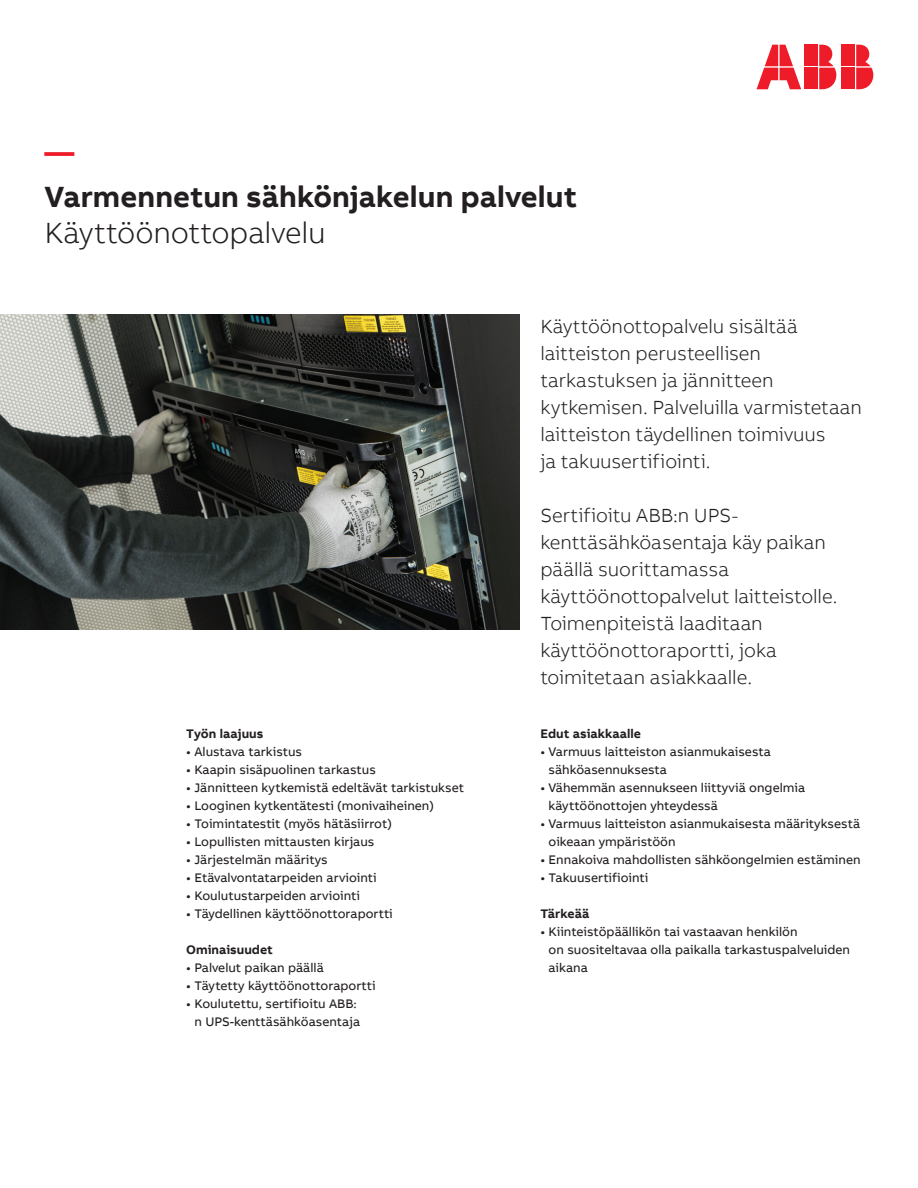
<style>
.page{position:relative;width:918px;height:1188px;background:#fff}
.page>*{position:absolute;margin:0;border:0;box-sizing:border-box;transform-origin:0 0}
.t1{font:700 30px "AB Bvoice";color:#231f20}
.t2{font:300 30px "AB Bvoice";letter-spacing:-.005em;color:#231f20}
.t3{font:700 30px "AB Bvoice";color:#ee1c28}
.t4{font:300 19.5px/27px "AB Bvoice";letter-spacing:-.005em;color:#231f20}
.t5{font:12.75px/18px "AB Bvoice";color:#231f20}
.t6{font:700 12.75px "AB Bvoice";color:#231f20}
</style>
<div class="page">
<div style="left:842px;top:45px;width:13px;height:21px;background:#ee1c28"></div>
<div style="left:842px;top:68px;width:13px;height:21px;background:#ee1c28"></div>
<svg style="left:856px;top:45px;width:17px;height:44px"></svg>
<svg style="left:757px;top:45px;width:44px;height:44px"></svg>
<div style="left:805px;top:45px;width:13px;height:21px;background:#ee1c28"></div>
<div style="left:805px;top:68px;width:13px;height:21px;background:#ee1c28"></div>
<svg style="left:819px;top:45px;width:17px;height:44px"></svg>
<img style="left:0;top:315px;width:519px;height:315px">
<h1 class="t3" style="left:44px;top:132px;width:31px">—</h1>
<h1 class="t1" style="left:44px;top:177px;width:534px">Varmennetun sähkönjakelun palvelut</h1>
<h1 class="t2" style="left:44px;top:215px;width:283px">Käyttöönottopalvelu</h1>
<p class="t6" style="left:186px;top:725px;width:79px">Työn laajuus</p>
<p class="t5" style="left:186px;top:743px;width:117px">• Alustava tarkistus</p>
<p class="t5" style="left:186px;top:761px;width:191px">• Kaapin sisäpuolinen tarkastus</p>
<p class="t5" style="left:186px;top:779px;width:279px">• Jännitteen kytkemistä edeltävät tarkistukset</p>
<p class="t5" style="left:186px;top:797px;width:249px">• Looginen kytkentätesti (monivaiheinen)</p>
<p class="t5" style="left:186px;top:815px;width:207px">• Toimintatestit (myös hätäsiirrot)</p>
<p class="t5" style="left:186px;top:833px;width:190px">• Lopullisten mittausten kirjaus</p>
<p class="t5" style="left:186px;top:851px;width:143px">• Järjestelmän määritys</p>
<p class="t5" style="left:186px;top:869px;width:192px">• Etävalvontatarpeiden arviointi</p>
<p class="t5" style="left:186px;top:887px;width:175px">• Koulutustarpeiden arviointi</p>
<p class="t5" style="left:186px;top:905px;width:208px">• Täydellinen käyttöönottoraportti</p>
<p class="t6" style="left:186px;top:941px;width:88px">Ominaisuudet</p>
<p class="t5" style="left:186px;top:959px;width:139px">• Palvelut paikan päällä</p>
<p class="t5" style="left:186px;top:977px;width:191px">• Täytetty käyttöönottoraportti</p>
<p class="t5" style="left:186px;top:995px;width:175px;text-align:right">• Koulutettu, sertifioitu ABB: n UPS-kenttäsähköasentaja</p>
<h2 class="t4" style="left:540px;top:313px;width:323px">Käyttöönottopalvelu sisältää laitteiston perusteellisen tarkastuksen ja jännitteen kytkemisen. Palveluilla varmistetaan laitteiston täydellinen toimivuus<br>ja takuusertifiointi.</h2>
<h2 class="t4" style="left:540px;top:502px;width:299px">Sertifioitu ABB:n UPS&shy;kenttäsähköasentaja käy paikan päällä suorittamassa käyttöönottopalvelut laitteistolle.<br>Toimenpiteistä laaditaan käyttöönottoraportti, joka toimitetaan asiakkaalle.</h2>
<p class="t6" style="left:540px;top:725px;width:102px">Edut asiakkaalle</p>
<p class="t5" style="left:549px;top:743px;width:224px;text-indent:-8px">• Varmuus laitteiston asianmukaisesta sähköasennuksesta</p>
<p class="t5" style="left:549px;top:779px;width:258px;text-indent:-8px">• Vähemmän asennukseen liittyviä ongelmia käyttöönottojen yhteydessä</p>
<p class="t5" style="left:549px;top:815px;width:313px;text-indent:-8px">• Varmuus laitteiston asianmukaisesta määrityksestä oikeaan ympäristöön</p>
<p class="t5" style="left:540px;top:851px;width:322px">• Ennakoiva mahdollisten sähköongelmien estäminen</p>
<p class="t5" style="left:540px;top:869px;width:109px">• Takuusertifiointi</p>
<p class="t6" style="left:540px;top:905px;width:50px">Tärkeää</p>
<p class="t5" style="left:549px;top:923px;width:303px;text-indent:-8px">• Kiinteistöpäällikön tai vastaavan henkilön<br>on suositeltavaa olla paikalla tarkastuspalveluiden aikana</p>
</div>
